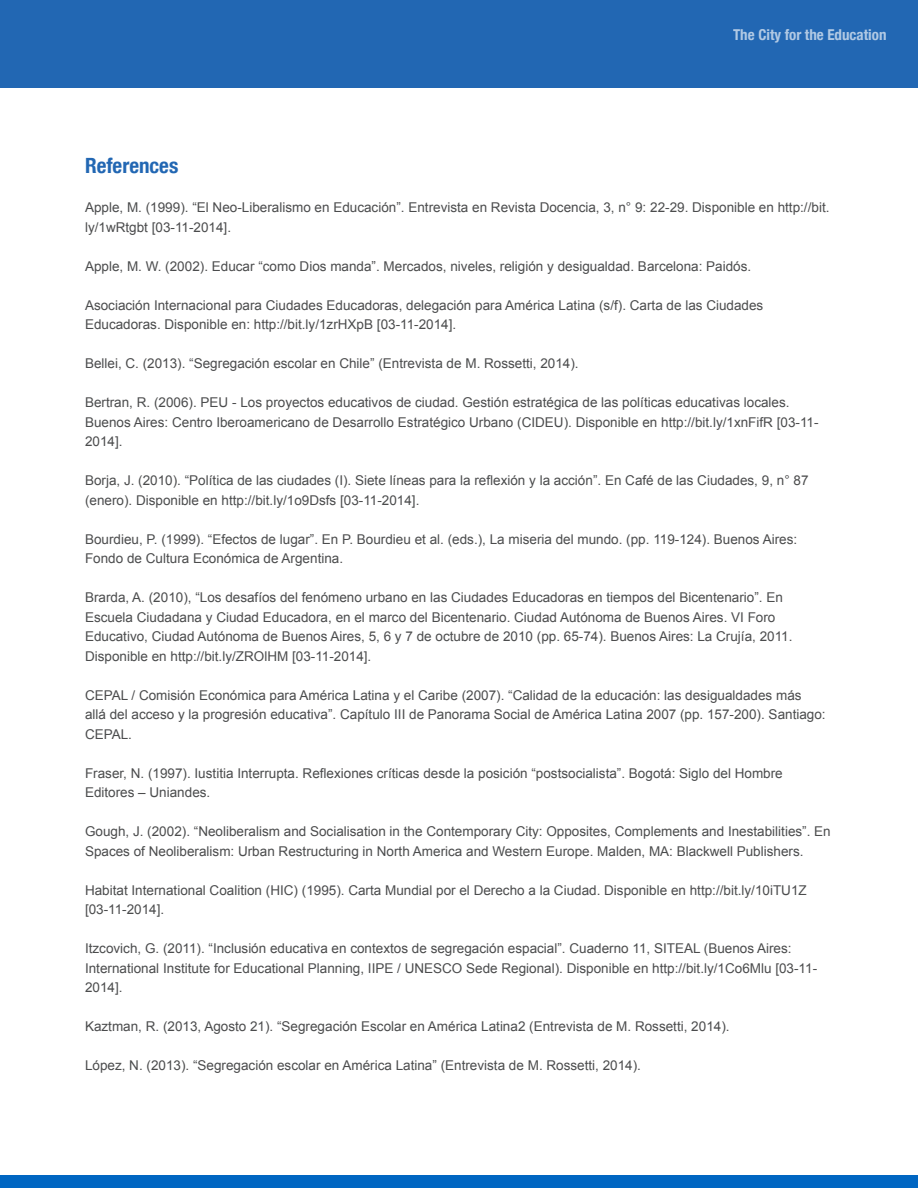
<style>
.page{position:relative;width:918px;height:1188px;background:#fff}
.page>*{position:absolute;margin:0;border:0;box-sizing:border-box;transform-origin:0 0}
.t1{font:700 condensed 21px "Helvetica Neue";color:#2267b3}
.t2{font:700 condensed 15px "Helvetica Neue";color:#fff}
.t3{font:13.5px/19.5px "Arial";color:#4b4c4d}
</style>
<div class="page">
<div style="left:0;top:0;width:918px;height:87px;background:#2267b3"></div>
<div style="left:0;top:1175px;width:918px;height:13px;background:#0066c2"></div>
<p class="t2" style="left:733px;top:23px;width:155px">The City for the Education</p>
<p class="t1" style="left:85px;top:148px;width:95px">References</p>
<p class="t3" style="left:85px;top:198px;width:746px">Apple, M. (1999). “El Neo-Liberalismo en Educación”. Entrevista en Revista Docencia, 3, n° 9: 22-29. Disponible en http://bit. ly/1wRtgbt [03-11-2014].</p>
<p class="t3" style="left:85px;top:256px;width:668px">Apple, M. W. (2002). Educar “como Dios manda”. Mercados, niveles, religión y desigualdad. Barcelona: Paidós.</p>
<p class="t3" style="left:85px;top:295px;width:680px">Asociación Internacional para Ciudades Educadoras, delegación para América Latina (s/f). Carta de las Ciudades<br>Educadoras. Disponible en: http://bit.ly/1zrHXpB [03-11-2014].</p>
<p class="t3" style="left:85px;top:354px;width:495px">Bellei, C. (2013). “Segregación escolar en Chile” (Entrevista de M. Rossetti, 2014).</p>
<p class="t3" style="left:85px;top:393px;width:735px">Bertran, R. (2006). PEU - Los proyectos educativos de ciudad. Gestión estratégica de las políticas educativas locales.<br>Buenos Aires: Centro Iberoamericano de Desarrollo Estratégico Urbano (CIDEU). Disponible en http://bit.ly/1xnFifR [03-11-<br>2014].</p>
<p class="t3" style="left:85px;top:471px;width:725px">Borja, J. (2010). “Política de las ciudades (I). Siete líneas para la reflexión y la acción”. En Café de las Ciudades, 9, n° 87 (enero). Disponible en http://bit.ly/1o9Dsfs [03-11-2014].</p>
<p class="t3" style="left:85px;top:529px;width:714px">Bourdieu, P. (1999). “Efectos de lugar”. En P. Bourdieu et al. (eds.), La miseria del mundo. (pp. 119-124). Buenos Aires:<br>Fondo de Cultura Económica de Argentina.</p>
<p class="t3" style="left:85px;top:588px;width:709px">Brarda, A. (2010), “Los desafíos del fenómeno urbano en las Ciudades Educadoras en tiempos del Bicentenario”. En Escuela Ciudadana y Ciudad Educadora, en el marco del Bicentenario. Ciudad Autónoma de Buenos Aires. VI Foro Educativo, Ciudad Autónoma de Buenos Aires, 5, 6 y 7 de octubre de 2010 (pp. 65-74). Buenos Aires: La Crujía, 2011.<br>Disponible en http://bit.ly/ZROlHM [03-11-2014].</p>
<p class="t3" style="left:85px;top:685px;width:742px">CEPAL / Comisión Económica para América Latina y el Caribe (2007). “Calidad de la educación: las desigualdades más allá del acceso y la progresión educativa”. Capítulo III de Panorama Social de América Latina 2007 (pp. 157-200). Santiago:<br>CEPAL.</p>
<p class="t3" style="left:85px;top:763px;width:699px">Fraser, N. (1997). Iustitia Interrupta. Reflexiones críticas desde la posición “postsocialista”. Bogotá: Siglo del Hombre<br>Editores – Uniandes.</p>
<p class="t3" style="left:85px;top:822px;width:747px">Gough, J. (2002). “Neoliberalism and Socialisation in the Contemporary City: Opposites, Complements and Inestabilities”. En<br>Spaces of Neoliberalism: Urban Restructuring in North America and Western Europe. Malden, MA: Blackwell Publishers.</p>
<p class="t3" style="left:85px;top:880px;width:723px">Habitat International Coalition (HIC) (1995). Carta Mundial por el Derecho a la Ciudad. Disponible en http://bit.ly/10iTU1Z [03-11-2014].</p>
<p class="t3" style="left:85px;top:939px;width:734px">Itzcovich, G. (2011). “Inclusión educativa en contextos de segregación espacial”. Cuaderno 11, SITEAL (Buenos Aires:<br>International Institute for Educational Planning, IIPE / UNESCO Sede Regional). Disponible en http://bit.ly/1Co6Mlu [03-11-<br>2014].</p>
<p class="t3" style="left:85px;top:1017px;width:646px">Kaztman, R. (2013, Agosto 21). “Segregación Escolar en América Latina2 (Entrevista de M. Rossetti, 2014).</p>
<p class="t3" style="left:85px;top:1056px;width:558px">López, N. (2013). “Segregación escolar en América Latina” (Entrevista de M. Rossetti, 2014).</p>
</div>
